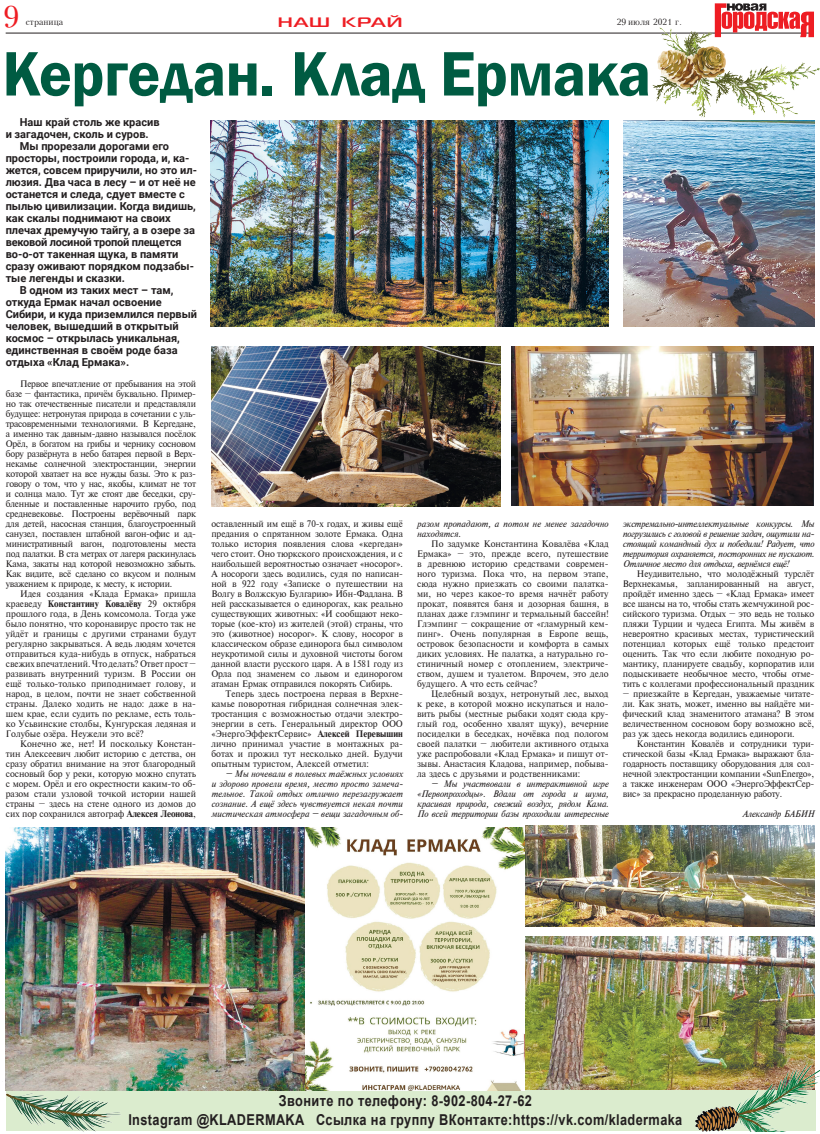
<style>
.page{position:relative;width:820px;height:1134px;background:#fff}
.page>*{position:absolute;margin:0;border:0;box-sizing:border-box;transform-origin:0 0}
.Стиль_абзаца_2{font:600 65px "Franklin Gothic";letter-spacing:-.01em;color:#005b42;scale:.95 1}
.t1{font:30px "Peterburg";color:#ee1d23}
.t2{font:700 15px "Arial";letter-spacing:.03em;color:#231f20;scale:.85 1}
.t3{font:700 13.6px "Magistral TT";letter-spacing:.055em;color:#ee1d23;scale:1.47 1}
.врезка{font:700 11px/12px "Roboto";color:#231f20}
.t4{font:9px/10px "Newton C";letter-spacing:-.01em;color:#231f20;text-align:justify;scale:.95 1}
.t5{font:9px/10px "Newton C Italic";letter-spacing:-.02em;color:#231f20;text-align:justify;scale:.95 1}
.t6{font:9px/10px "Newton C Italic";color:#231f20;scale:.95 1}
.t7{font:9px "Peterburg";color:#231f20}
.s1{font-family:"Newton C Bold"}
</style>
<div class="page">
<img style="left:524px;top:937px;width:289px;height:153px">
<hr style="left:6px;top:33px;width:807px;height:1px;background:#231f20">
<svg style="left:714px;top:3px;width:99px;height:18px"></svg>
<div style="left:6px;top:1090px;width:808px;height:41px;background:#dbecce"></div>
<img style="left:211px;top:347px;width:289px;height:160px">
<img style="left:6px;top:828px;width:299px;height:263px">
<img style="left:623px;top:120px;width:191px;height:207px">
<img style="left:525px;top:826px;width:289px;height:100px">
<img style="left:211px;top:120px;width:397px;height:207px">
<img style="left:305px;top:828px;width:219px;height:263px">
<img style="left:511px;top:346px;width:302px;height:160px">
<img style="left:640px;top:21px;width:179px;height:97px">
<img style="left:5px;top:1082px;width:131px;height:50px">
<img style="left:681px;top:1058px;width:138px;height:73px">
<p class="t1" style="left:4px;top:-1px;width:17px">9</p>
<p class="t7" style="left:26px;top:16px;width:39px">страница</p>
<p class="t3" style="left:277px;top:13px;width:86px">НАШ КРАЙ</p>
<p class="t7" style="left:616px;top:17px;width:67px">29 июля 2021 г.</p>
<p class="Стиль_абзаца_2" style="left:2px;top:34px;width:684px">Кергедан. Клад Ермака</p>
<p class="врезка" style="left:6px;top:115px;width:155px;text-indent:14px">Наш край столь же красив и загадочен, сколь и суров.</p>
<p class="врезка" style="left:6px;top:139px;width:193px;text-indent:14px">Мы прорезали дорогами его просторы, построили города, и, ка&shy;жется, совсем приручили, но это ил&shy;люзия. Два часа в лесу – и от неё не останется и следа, сдует вместе с пылью цивилизации. Когда видишь, как скалы поднимают на своих плечах дремучую тайгу, а в озере за вековой лосиной тропой плещется во-о-от такенная щука, в памяти сразу оживают порядком подзабы&shy;тые легенды и сказки.</p>
<p class="врезка" style="left:6px;top:283px;width:193px;text-indent:14px">В одном из таких мест – там, откуда Ермак начал освоение<br>Сибири, и куда приземлился первый человек, вышедший в открытый космос – открылась уникальная, единственная в своём роде база отдыха «Клад Ермака».</p>
<p class="t4" style="left:6px;top:378px;width:201px;text-indent:14px">Первое впечатление от пребывания на этой базе – фантастика, причём буквально. Пример&shy;но так отечественные писатели и представляли будущее: нетронутая природа в сочетании с уль&shy;трасовременными технологиями. В Кергедане, а именно так давным-давно назывался посёлок Орёл, в богатом на грибы и чернику сосновом бору развёрнута в небо батарея первой в Верх&shy;некамье солнечной электростанции, энергии которой хватает на все нужды базы. Это к раз&shy;говору о том, что у нас, якобы, климат не тот и солнца мало. Тут же стоят две беседки, сру&shy;бленные и поставленные нарочито грубо, под средневековье. Построены верёвочный парк для детей, насосная станция, благоустроенный санузел, поставлен штабной вагон-офис и ад&shy;министративный вагон, подготовлены места под палатки. В ста метрах от лагеря раскинулась Кама, закаты над которой невозможно забыть.<br>Как видите, всё сделано со вкусом и полным уважением к природе, к месту, к истории.</p>
<p class="t4" style="left:6px;top:588px;width:201px;text-indent:14px">Идея создания «Клада Ермака» пришла краеведу <span class="s1">Константину Ковалёву</span> 29 октября прошлого года, в День комсомола. Тогда уже было понятно, что коронавирус просто так не уйдёт и границы с другими странами будут регулярно закрываться. А ведь людям хочется отправиться куда-нибудь в отпуск, набраться свежих впечатлений. Что делать? Ответ прост – развивать внутренний туризм. В России он ещё только-только приподнимает голову, и народ, в целом, почти не знает собственной страны. Далеко ходить не надо: даже в на&shy;шем крае, если судить по рекламе, есть толь&shy;ко Усьвинские столбы, Кунгурская ледяная и Голубые озёра. Неужели это всё?</p>
<p class="t4" style="left:6px;top:738px;width:201px;text-indent:14px">Конечно же, нет! И поскольку Констан&shy;тин Алексеевич любит историю с детства, он сразу обратил внимание на этот благородный сосновый бор у реки, которую можно спутать с морем. Орёл и его окрестности каким-то об&shy;разом стали узловой точкой истории нашей страны – здесь на стене одного из домов до сих пор сохранился автограф <span class="s1">Алексея Леонова</span>,</p>
<p class="t6" style="left:417px;top:518px;width:203px">разом пропадают, а потом не менее загадочно находятся.</p>
<p class="t4" style="left:417px;top:538px;width:203px;text-indent:14px">По задумке Константина Ковалёва «Клад Ермака» – это, прежде всего, путешествие в древнюю историю средствами современ&shy;ного туризма. Пока что, на первом этапе, сюда нужно приезжать со своими палатка&shy;ми, но через какое-то время начнёт работу прокат, появятся баня и дозорная башня, в планах даже глэмпинг и термальный бассейн!<br>Глэмпинг – сокращение от «гламурный кем&shy;пинг». Очень популярная в Европе вещь, островок безопасности и комфорта в самых диких условиях. Не палатка, а натурально го&shy;стиничный номер с отоплением, электриче&shy;ством, душем и туалетом. Впрочем, это дело будущего. А что есть сейчас?</p>
<p class="t4" style="left:417px;top:688px;width:203px;text-indent:14px">Целебный воздух, нетронутый лес, выход к реке, в которой можно искупаться и нало&shy;вить рыбы (местные рыбаки ходят сюда кру&shy;глый год, особенно хвалят щуку), вечерние посиделки в беседках, ночёвка под пологом своей палатки – любители активного отдыха уже распробовали «Клад Ермака» и пишут от&shy;зывы. Анастасия Кладова, например, побыва&shy;ла здесь с друзьями и родственниками:</p>
<p class="t5" style="left:417px;top:778px;width:203px;text-indent:14px">– Мы участвовали в интерактивной игре «Первопроходцы». Вдали от города и шума, красивая природа, свежий воздух, рядом Кама.<br>По всей территории базы проходили интересные</p>
<p class="t4" style="left:211px;top:518px;width:203px">оставленный им ещё в 70-х годах, и живы ещё предания о спрятанном золоте Ермака. Одна только история появления слова «кергедан» чего стоит. Оно тюркского происхождения, и с наибольшей вероятностью означает «носорог».<br>А носороги здесь водились, судя по написан&shy;ной в 922 году «Записке о путешествии на Волгу в Волжскую Булгарию» Ибн-Фадлана. В ней рассказывается о единорогах, как реально существующих животных: «И сообщают неко&shy;торые (кое-кто) из жителей (этой) страны, что это (животное) носорог». К слову, носорог в классическом образе единорога был символом неукротимой силы и духовной чистоты богом данной власти русского царя. А в 1581 году из Орла под знаменем со львом и единорогом атаман Ермак отправился покорять Сибирь.</p>
<p class="t4" style="left:211px;top:688px;width:203px;text-indent:14px">Теперь здесь построена первая в Верхне&shy;камье поворотная гибридная солнечная элек&shy;тростанция с возможностью отдачи электро&shy;энергии в сеть. Генеральный директор ООО «ЭнергоЭффектСервис» <span class="s1">Алексей Перевышин </span>лично принимал участие в монтажных ра&shy;ботах и прожил тут несколько дней. Будучи опытным туристом, Алексей отметил:</p>
<p class="t5" style="left:211px;top:768px;width:203px;text-indent:14px">– Мы ночевали в полевых таёжных условиях и здорово провели время, место просто замеча&shy;тельное. Такой отдых отлично перезагружает сознание. А ещё здесь чувствуется некая почти мистическая атмосфера – вещи загадочным об-</p>
<p class="t5" style="left:622px;top:518px;width:203px">экстремально-интеллектуальные конкурсы. Мы погрузились с головой в решение задач, ощутили на&shy;стоящий командный дух и победили! Радует, что территория охраняется, посторонних не пускают.<br>Отличное место для отдыха, вернёмся ещё!</p>
<p class="t4" style="left:622px;top:568px;width:203px;text-indent:14px">Неудивительно, что молодёжный турслёт Верхнекамья, запланированный на август, пройдёт именно здесь – «Клад Ермака» имеет все шансы на то, чтобы стать жемчужиной рос&shy;сийского туризма. Отдых – это ведь не только пляжи Турции и чудеса Египта. Мы живём в невероятно красивых местах, туристический потенциал которых ещё только предстоит оценить. Так что если любите походную ро&shy;мантику, планируете свадьбу, корпоратив или подыскиваете необычное место, чтобы отме&shy;тить с коллегами профессиональный праздник</p>
<p class="t4" style="left:622px;top:688px;width:203px">– приезжайте в Кергедан, уважаемые читате&shy;ли. Как знать, может, именно вы найдёте ми&shy;фический клад знаменитого атамана? В этом величественном сосновом бору возможно всё, раз уж здесь некогда водились единороги.</p>
<p class="t4" style="left:622px;top:738px;width:203px;text-indent:14px">Константин Ковалёв и сотрудники тури&shy;стической базы «Клад Ермака» выражают бла&shy;годарность поставщику оборудования для сол&shy;нечной электростанции компании «SunEnergo», а также инженерам ООО «ЭнергоЭффектСер&shy;вис» за прекрасно проделанную работу.</p>
<p class="t5" style="left:742px;top:808px;width:77px">Александр БАБИН</p>
<p class="t2" style="left:279px;top:1090px;width:299px">Звоните по телефону: 8-902-804-27-62</p>
<p class="t2" style="left:128px;top:1109px;width:653px">Instagram @KLADERMAKA Ссылка на группу ВКонтакте:https://vk.com/kladermaka</p>
</div>
